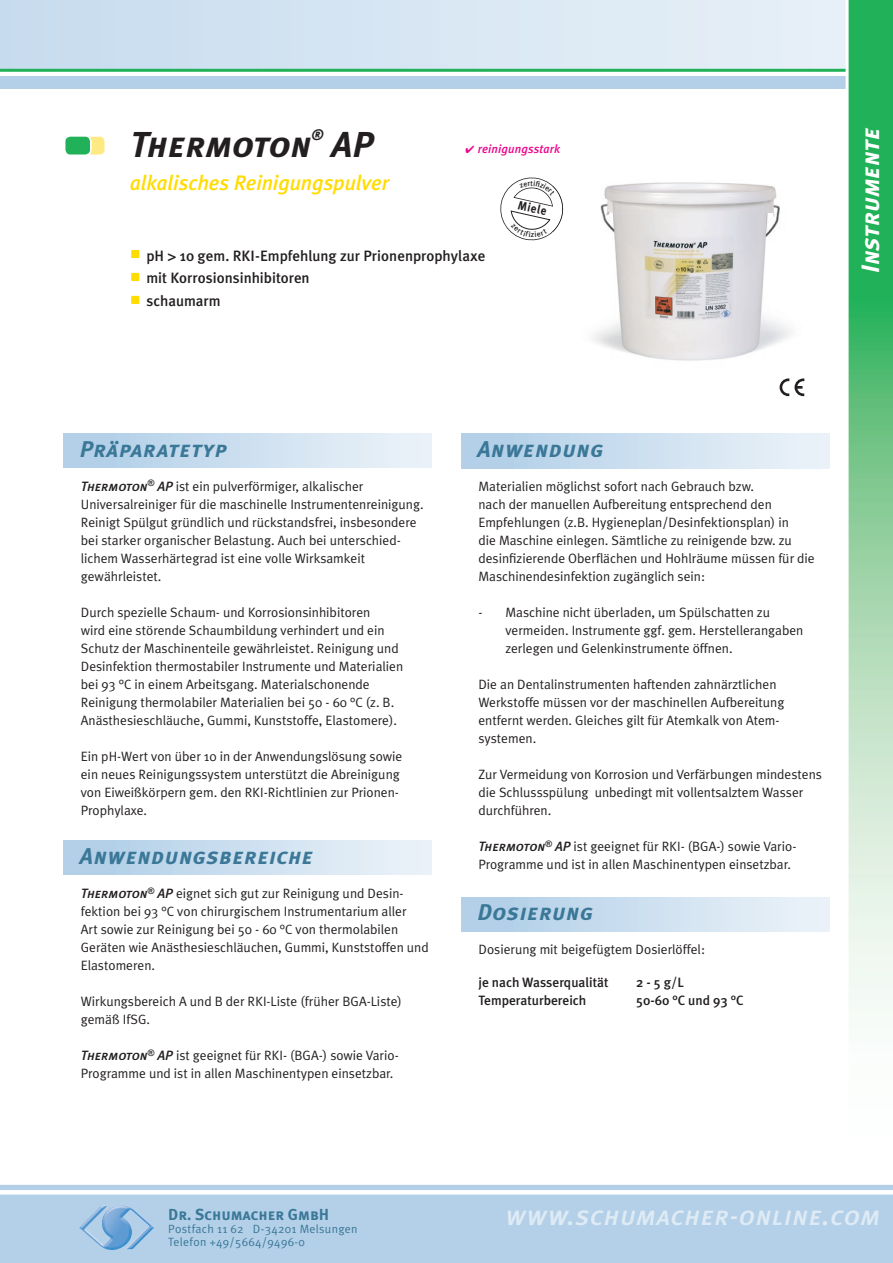
<style>
.page{position:relative;width:893px;height:1263px;background:#fff}
.page>*{position:absolute;margin:0;border:0;box-sizing:border-box;transform-origin:0 0}
.t1{font:italic 36px "Meta Plus Bold Caps";color:#231f20}
.t2{font:italic 27px "Meta Plus Medium Caps";letter-spacing:.025em;color:#deebf5}
.t3{font:italic 25.05px "Meta Plus Bold Caps";color:#fff}
.t4{font:italic 22.8px "Meta Plus Bold Caps";letter-spacing:.025em;color:#3b7898}
.t5{font:italic 500 21px "Meta Plus";letter-spacing:-.005em;color:#ffdc01}
.t6{font:15.9px "Meta Plus Bold Caps";color:#3b7898}
.t7{font:500 15px/22.5px "Meta Plus";color:#231f20}
.t8{font:italic 15px "Meta Plus Bold Caps";color:#231f20}
.t9{font:13.5px/18px "Meta Plus Normal";color:#231f20}
.t10{font:500 13.5px "Meta Plus";color:#231f20}
.t11{font:700 12.3px "Meta Plus";color:#231f20;scale:.9 1}
.t12{font:12px/13.4px "Meta Plus Normal";letter-spacing:.025em;color:#3b7898}
.t13{font:italic 500 12px "Meta Plus";letter-spacing:.01em;color:#ed028c}
.t14{font:500 7.65px "Meta Plus";color:#231f20}
.s1{font-family:"Helvetica Neue"}
.s2{font-family:"Meta Plus Medium Caps";font-style:italic}
</style>
<div class="page">
<div style="left:0;top:1185px;width:893px;height:78px;background:#b3d0e8"></div>
<hr style="left:0;top:1191px;width:893px;height:3px;background:#fff">
<div style="left:64px;top:434px;width:368px;height:34px;background:linear-gradient(to right,#aecde7,#edf3f9)"></div>
<img style="left:79px;top:1205px;width:75px;height:45px">
<div style="left:64px;top:841px;width:368px;height:34px;background:linear-gradient(to right,#aecde7,#edf3f9)"></div>
<div style="left:508px;top:1210px;width:371px;height:15px;background:#b3d0e8"></div>
<div style="left:0;top:0;width:862px;height:69px;background:linear-gradient(to right,#c6dcee,#e9f1f8)"></div>
<hr style="left:0;top:69px;width:863px;height:3px;background:#21b259">
<div style="left:0;top:76px;width:863px;height:13px;background:#b3d0e8"></div>
<div style="left:461px;top:434px;width:368px;height:34px;background:linear-gradient(to right,#aecde7,#edf3f9)"></div>
<div style="left:131px;top:249px;width:9px;height:10px;background:#ffdc01"></div>
<div style="left:130px;top:249px;width:11px;height:10px;border:1px solid #fff"></div>
<div style="left:131px;top:272px;width:9px;height:10px;background:#ffdc01"></div>
<div style="left:130px;top:272px;width:11px;height:10px;border:1px solid #fff"></div>
<div style="left:131px;top:295px;width:9px;height:9px;background:#ffdc01"></div>
<div style="left:130px;top:295px;width:11px;height:10px;border:1px solid #fff"></div>
<div style="left:79px;top:136px;width:26px;height:19px;background:#ffe982;border-radius:6px"></div>
<div style="left:78px;top:135px;width:28px;height:21px;border:2px solid #fff;border-radius:6px"></div>
<div style="left:65px;top:136px;width:26px;height:19px;background:#21b259;border-radius:6px"></div>
<div style="left:64px;top:135px;width:28px;height:21px;border:2px solid #fff;border-radius:6px"></div>
<img style="left:592px;top:182px;width:199px;height:179px">
<svg style="left:780px;top:378px;width:24px;height:18px"></svg>
<svg style="left:846px;top:0;width:47px;height:1010px;background:#87d09f"></svg>
<div style="left:461px;top:897px;width:368px;height:34px;background:linear-gradient(to right,#aecde7,#edf3f9)"></div>
<svg style="left:500px;top:177px;width:64px;height:64px"></svg>
<h1 class="t1" style="left:130px;top:123px;width:183px">Thermoton</h1>
<p class="t8" style="left:312px;top:126px;width:13px">®</p>
<h1 class="t1" style="left:332px;top:123px;width:43px">AP</h1>
<h3 class="t5" style="left:130px;top:170px;width:260px">alkalisches Reinigungspulver</h3>
<p class="t14" style="left:531px;top:179px;width:4px">t</p>
<p class="t11" style="left:520px;top:198px;width:34px;rotate:13deg">Miele</p>
<p class="t7" style="left:146px;top:244px;width:340px">pH <span class="s1">&gt;</span> 10 gem. RKI-Empfehlung zur Prionenprophylaxe mit Korrosionsinhibitoren<br>schaumarm</p>
<p class="t13" style="left:466px;top:142px;width:96px">✔ reinigungsstark</p>
<h3 class="t3" style="left:856px;top:273px;width:147px;rotate:-90deg">Instrumente</h3>
<h3 class="t4" style="left:80px;top:436px;width:149px">Präparatetyp</h3>
<p class="t9" style="left:81px;top:477px;width:344px"><span class="s2">Thermoton</span><sup>®</sup> <span class="s2">AP</span> ist ein pulverförmiger, alkalischer Universalreiniger für die maschinelle Instrumentenreinigung.<br>Reinigt Spülgut gründlich und rückstandsfrei, insbesondere bei starker organischer Belastung. Auch bei unterschied&shy;lichem Wasserhärtegrad ist eine volle Wirksamkeit gewährleistet.</p>
<p class="t9" style="left:81px;top:603px;width:324px">Durch spezielle Schaum- und Korrosionsinhibitoren<br>wird eine störende Schaumbildung verhindert und ein Schutz der Maschinenteile gewährleistet. Reinigung und Desinfektion thermostabiler Instrumente und Materialien bei 93 °C in einem Arbeitsgang. Materialschonende Reinigung thermolabiler Materialien bei 50 - 60 °C (z. B.<br>Anästhesieschläuche, Gummi, Kunststoffe, Elastomere).</p>
<p class="t9" style="left:81px;top:747px;width:323px">Ein pH-Wert von über 10 in der Anwendungslösung sowie ein neues Reinigungssystem unterstützt die Abreinigung von Eiweißkörpern gem. den RKI-Richtlinien zur Prionen-Prophylaxe.</p>
<h3 class="t4" style="left:80px;top:843px;width:235px">Anwendungsbereiche</h3>
<p class="t9" style="left:81px;top:884px;width:349px"><span class="s2">Thermoton</span><sup>®</sup> <span class="s2">AP</span> eignet sich gut zur Reinigung und Desin&shy;fektion bei 93 °C von chirurgischem Instrumentarium aller<br>Art sowie zur Reinigung bei 50 - 60 °C von thermolabilen Geräten wie Anästhesieschläuchen, Gummi, Kunststoffen und Elastomeren.</p>
<p class="t9" style="left:81px;top:992px;width:323px">Wirkungsbereich A und B der RKI-Liste (früher BGA-Liste) gemäß IfSG.</p>
<p class="t9" style="left:81px;top:1046px;width:320px"><span class="s2">Thermoton</span><sup>®</sup> <span class="s2">AP</span> ist geeignet für RKI- (BGA-) sowie Vario-<br>Programme und ist in allen Maschinentypen einsetzbar.</p>
<h3 class="t4" style="left:477px;top:436px;width:128px">Anwendung</h3>
<p class="t9" style="left:478px;top:477px;width:338px">Materialien möglichst sofort nach Gebrauch bzw.<br>nach der manuellen Aufbereitung entsprechend den Empfehlungen (z.B. Hygieneplan/Desinfektionsplan) in<br>die Maschine einlegen. Sämtliche zu reinigende bzw. zu desinfizierende Oberflächen und Hohlräume müssen für die Maschinendesinfektion zugänglich sein:</p>
<p class="t9" style="left:505px;top:603px;width:300px;text-indent:-27px">- Maschine nicht überladen, um Spülschatten zu vermeiden. Instrumente ggf. gem. Herstellerangaben zerlegen und Gelenkinstrumente öffnen.</p>
<p class="t9" style="left:478px;top:675px;width:308px">Die an Dentalinstrumenten haftenden zahnärztlichen Werkstoffe müssen vor der maschinellen Aufbereitung entfernt werden. Gleiches gilt für Atemkalk von Atem&shy;systemen.</p>
<p class="t9" style="left:478px;top:765px;width:345px">Zur Vermeidung von Korrosion und Verfärbungen mindestens die Schlussspülung unbedingt mit vollentsalztem Wasser durchführen.</p>
<p class="t9" style="left:478px;top:837px;width:320px"><span class="s2">Thermoton</span><sup>®</sup> <span class="s2">AP</span> ist geeignet für RKI- (BGA-) sowie Vario-<br>Programme und ist in allen Maschinentypen einsetzbar.</p>
<h3 class="t4" style="left:477px;top:899px;width:117px">Dosierung</h3>
<p class="t9" style="left:478px;top:940px;width:228px">Dosierung mit beigefügtem Dosierlöffel:</p>
<p class="t10" style="left:478px;top:974px;width:132px">je nach Wasserqualität</p>
<p class="t10" style="left:636px;top:974px;width:49px">2 - 5 g/L</p>
<p class="t10" style="left:478px;top:992px;width:109px">Temperaturbereich</p>
<p class="t10" style="left:636px;top:992px;width:109px">50-60 °C und 93 °C</p>
<p class="t6" style="left:168px;top:1205px;width:162px">Dr. Schumacher GmbH</p>
<p class="t12" style="left:168px;top:1222px;width:191px">Postfach 11 62 D-34201 Melsungen<br>Telefon +49/5664/9496-0</p>
<h2 class="t2" style="left:505px;top:1200px;width:376px">www.schumacher-online.com</h2>
</div>
